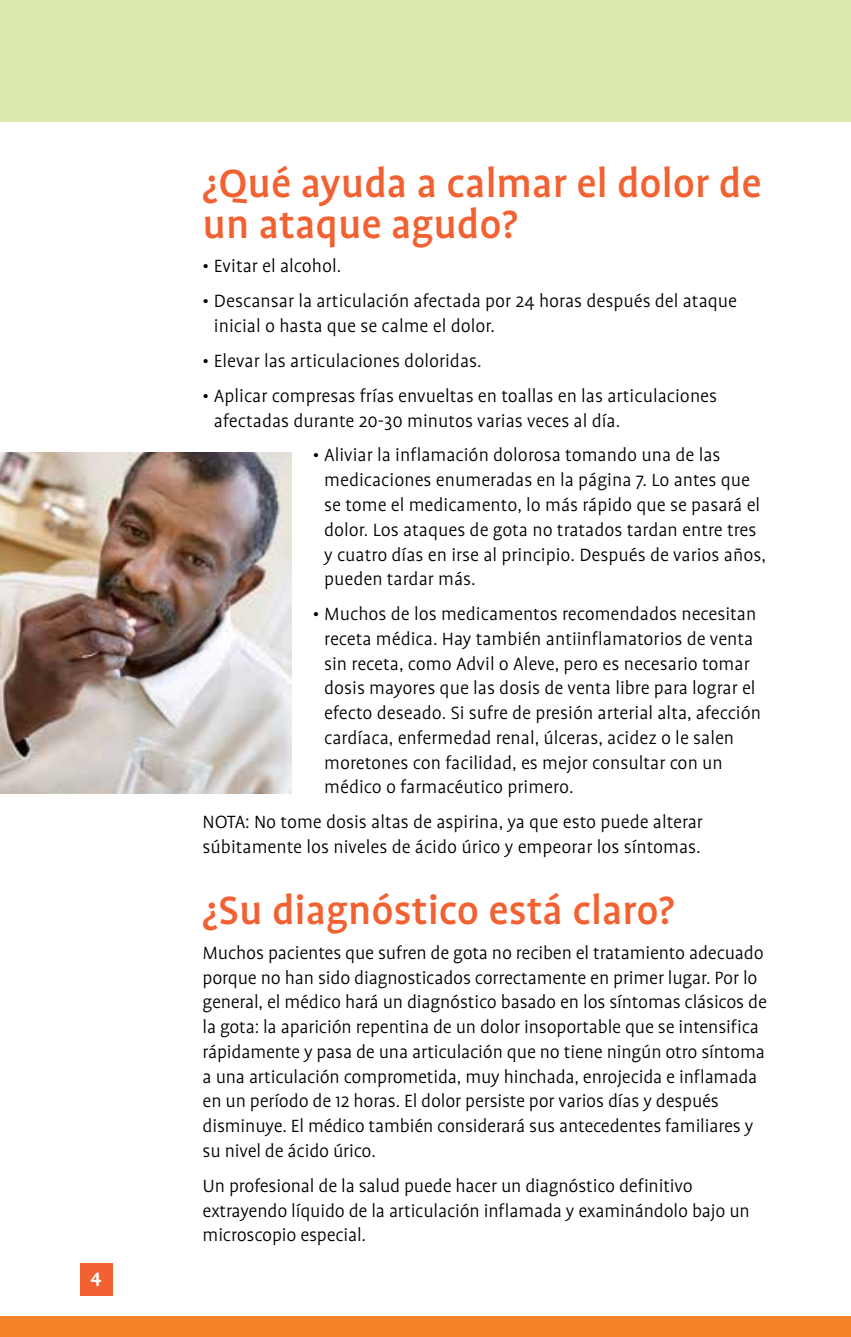
<style>
.page{position:relative;width:851px;height:1337px;background:#fff}
.page>*{position:absolute;margin:0;border:0;box-sizing:border-box;transform-origin:0 0}
.t1{font:500 45px/40.5px "Profile";color:#f16131}
.t2{font:300 20.25px/24.8px "Profile";color:#000}
.t3{font:700 20.25px "Profile";color:#fff}
</style>
<div class="page">
<div style="left:0;top:0;width:850px;height:122px;background:#dce9ae"></div>
<div style="left:0;top:1316px;width:850px;height:20px;background:#f58229"></div>
<div style="left:80px;top:1262px;width:32px;height:33px;background:#f16131"></div>
<img style="left:0;top:453px;width:291px;height:340px">
<p class="t3" style="left:91px;top:1265px;width:13px">4</p>
<h1 class="t1" style="left:202px;top:163px;width:560px">¿Qué ayuda a calmar el dolor de un ataque agudo?</h1>
<p class="t2" style="left:202px;top:254px;width:140px">• Evitar el alcohol.</p>
<p class="t2" style="left:214px;top:289px;width:524px;text-indent:-11px">• Descansar la articulación afectada por 24 horas después del ataque inicial o hasta que se calme el dolor.</p>
<p class="t2" style="left:202px;top:348px;width:280px">• Elevar las articulaciones doloridas.</p>
<p class="t2" style="left:214px;top:383px;width:504px;text-indent:-11px">• Aplicar compresas frías envueltas en toallas en las articulaciones afectadas durante 20-30 minutos varias veces al día.</p>
<p class="t2" style="left:324px;top:443px;width:443px;text-indent:-11px">• Aliviar la inflamación dolorosa tomando una de las medicaciones enumeradas en la página 7. Lo antes que se tome el medicamento, lo más rápido que se pasará el dolor. Los ataques de gota no tratados tardan entre tres y cuatro días en irse al principio. Después de varios años, pueden tardar más.</p>
<p class="t2" style="left:324px;top:602px;width:438px;text-indent:-11px">• Muchos de los medicamentos recomendados necesitan receta médica. Hay también antiinflamatorios de venta sin receta, como Advil o Aleve, pero es necesario tomar dosis mayores que las dosis de venta libre para lograr el efecto deseado. Si sufre de presión arterial alta, afección cardíaca, enfermedad renal, úlceras, acidez o le salen moretones con facilidad, es mejor consultar con un médico o farmacéutico primero.</p>
<p class="t2" style="left:202px;top:810px;width:502px">NOTA: No tome dosis altas de aspirina, ya que esto puede alterar súbitamente los niveles de ácido úrico y empeorar los síntomas.</p>
<h1 class="t1" style="left:202px;top:890px;width:473px">¿Su diagnóstico está claro?</h1>
<p class="t2" style="left:202px;top:940px;width:565px">Muchos pacientes que sufren de gota no reciben el tratamiento adecuado porque no han sido diagnosticados correctamente en primer lugar. Por lo general, el médico hará un diagnóstico basado en los síntomas clásicos de la gota: la aparición repentina de un dolor insoportable que se intensifica rápidamente y pasa de una articulación que no tiene ningún otro síntoma a una articulación comprometida, muy hinchada, enrojecida e inflamada en un período de 12 horas. El dolor persiste por varios días y después disminuye. El médico también considerará sus antecedentes familiares y su nivel de ácido úrico.</p>
<p class="t2" style="left:202px;top:1173px;width:548px">Un profesional de la salud puede hacer un diagnóstico definitivo extrayendo líquido de la articulación inflamada y examinándolo bajo un microscopio especial.</p>
</div>
